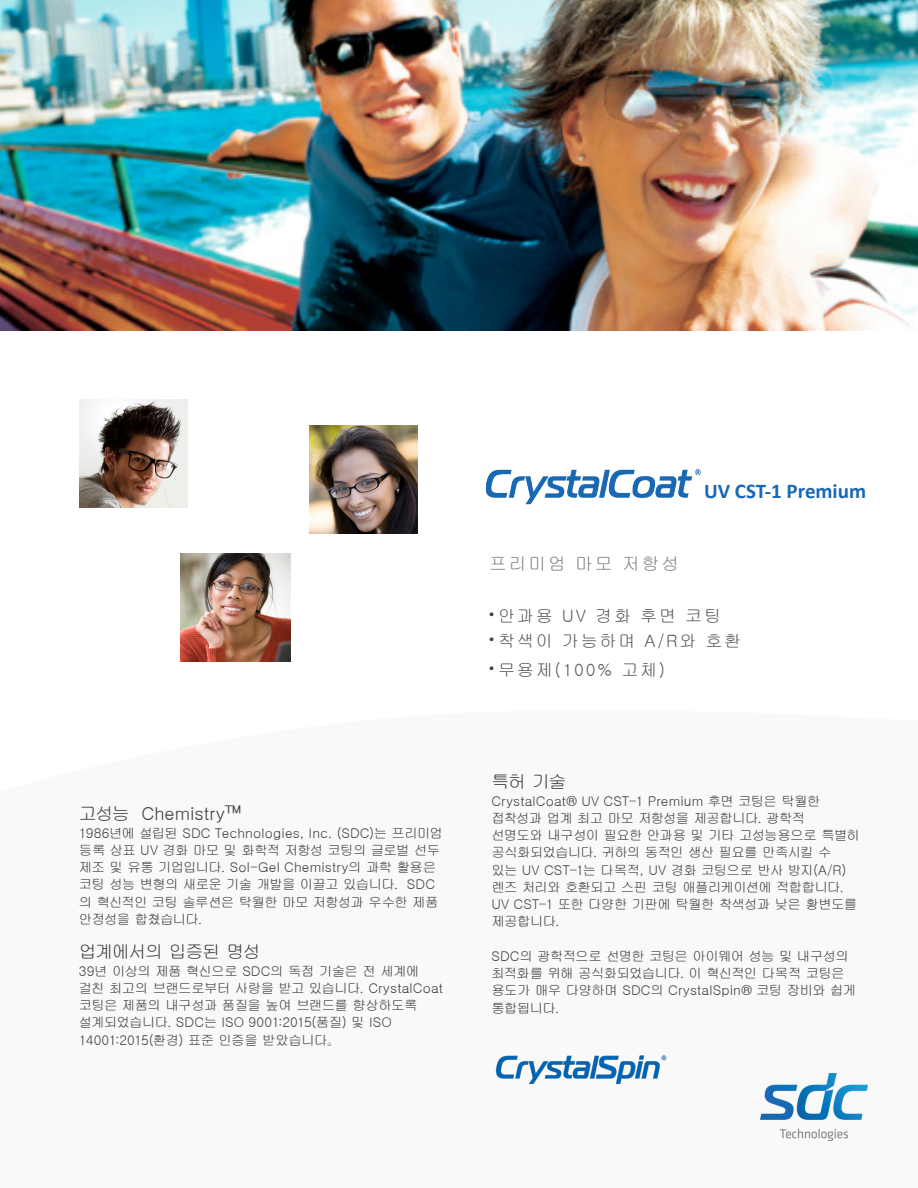
<style>
.page{position:relative;width:918px;height:1188px;background:#fff}
.page>*{position:absolute;margin:0;border:0;box-sizing:border-box;transform-origin:0 0}
.t1{font:700 21px "Calibri";color:#1768b4}
.t2{font:18px "Gulim";letter-spacing:-.065em;color:#3e3e3f}
.t3{font:18px "Gulim";letter-spacing:-.005em;color:#3e3e3f}
.t4{font:17.85px "Gulim";letter-spacing:.1em;color:#808285}
.t5{font:17.1px "Gulim";letter-spacing:.1em;color:#57585a}
.t6{font:13.5px/17.2px "Gulim";letter-spacing:-.055em;color:#3e3e3f}
</style>
<div class="page">
<img style="left:181px;top:554px;width:108px;height:108px">
<img style="left:0;top:0;width:918px;height:330px">
<img style="left:80px;top:400px;width:108px;height:108px">
<img style="left:310px;top:426px;width:108px;height:108px">
<img style="left:761px;top:1073px;width:107px;height:68px">
<img style="left:487px;top:470px;width:213px;height:35px">
<img style="left:495px;top:1055px;width:172px;height:30px">
<p class="t3" style="left:79px;top:805px;width:164px">고성능 Chemistry™</p>
<p class="t6" style="left:79px;top:824px;width:366px">1986년에 설립된 SDC Technologies, Inc. (SDC)는 프리미엄 등록 상표 UV 경화 마모 및 화학적 저항성 코팅의 글로벌 선두 제조 및 유통 기업입니다. Sol-Gel Chemistry의 과학 활용은 코팅 성능 변형의 새로운 기술 개발을 이끌고 있습니다. SDC 의 혁신적인 코팅 솔루션은 탁월한 마모 저항성과 우수한 제품 안정성을 합쳤습니다.</p>
<p class="t2" style="left:79px;top:943px;width:184px">업계에서의 입증된 명성</p>
<p class="t6" style="left:79px;top:962px;width:366px">39년 이상의 제품 혁신으로 SDC의 독점 기술은 전 세계에 걸친 최고의 브랜드로부터 사랑을 받고 있습니다. CrystalCoat 코팅은 제품의 내구성과 품질을 높여 브랜드를 향상하도록 설계되었습니다. SDC는 ISO 9001:2015(품질) 및 ISO<br>14001:2015(환경) 표준 인증을 받았습니다。</p>
<p class="t1" style="left:704px;top:476px;width:164px">UV CST-1 Premium</p>
<p class="t4" style="left:489px;top:555px;width:191px">프리미엄 마모 저항성</p>
<p class="t5" style="left:489px;top:607px;width:233px"><sup>•</sup> 안과용 UV 경화 후면 코팅</p>
<p class="t5" style="left:489px;top:633px;width:254px"><sup>•</sup> 착색이 가능하며 A/R와 호환</p>
<p class="t5" style="left:489px;top:661px;width:178px"><sup>•</sup> 무용제(100% 고체)</p>
<p class="t2" style="left:491px;top:773px;width:77px">특허 기술</p>
<p class="t6" style="left:491px;top:792px;width:370px">CrystalCoat® UV CST-1 Premium 후면 코팅은 탁월한 접착성과 업계 최고 마모 저항성을 제공합니다. 광학적 선명도와 내구성이 필요한 안과용 및 기타 고성능용으로 특별히 공식화되었습니다. 귀하의 동적인 생산 필요를 만족시킬 수 있는 UV CST-1는 다목적, UV 경화 코팅으로 반사 방지(A/R) 렌즈 처리와 호환되고 스핀 코팅 애플리케이션에 적합합니다.<br>UV CST-1 또한 다양한 기판에 탁월한 착색성과 낮은 황변도를 제공합니다.</p>
<p class="t6" style="left:491px;top:947px;width:366px">SDC의 광학적으로 선명한 코팅은 아이웨어 성능 및 내구성의 최적화를 위해 공식화되었습니다. 이 혁신적인 다목적 코팅은 용도가 매우 다양하며 SDC의 CrystalSpin® 코팅 장비와 쉽게 통합됩니다.</p>
</div>
